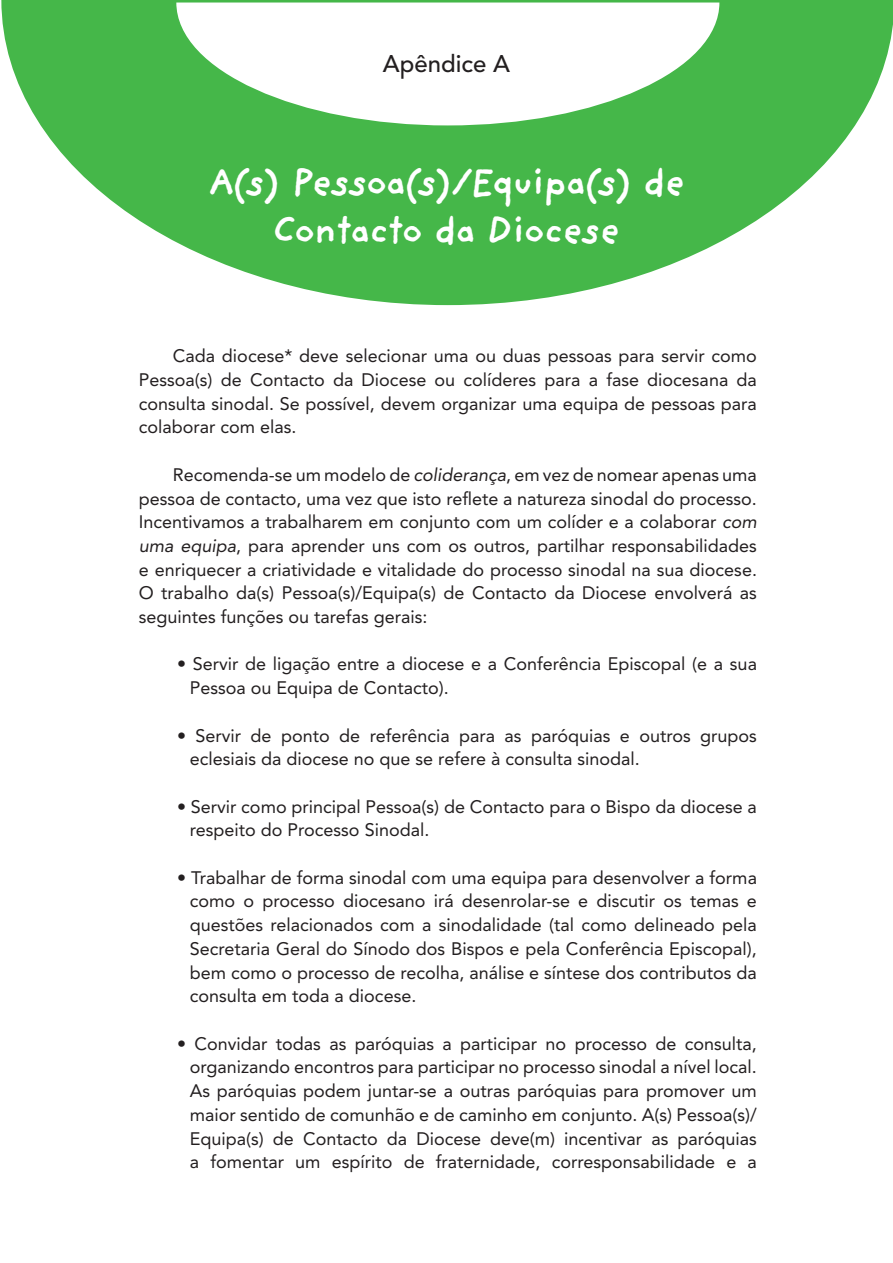
<style>
.page{position:relative;width:893px;height:1263px;background:#fff}
.page>*{position:absolute;margin:0;border:0;box-sizing:border-box;transform-origin:0 0}
.t1{font:700 39px/48px "Providence Sans Pro";letter-spacing:-.05em;color:#fff;text-align:center}
.t2{font:500 24px "Avenir LT Std";color:#231f20}
.t3{font:18px/23.7px "Avenir LT Std";color:#231f20;text-align:justify}
.s1{font-style:italic}
</style>
<div class="page">
<svg style="left:1px;top:0;width:892px;height:305px;fill:#45b749"></svg>
<svg style="left:176px;top:3px;width:543px;height:122px"></svg>
<p class="t2" style="left:383px;top:50px;width:129px">Apêndice A</p>
<p class="t1" style="left:207px;top:158px;width:480px">A(s) Pessoa(s)/Equipa(s) de<br>Contacto da Diocese</p>
<p class="t3" style="left:139px;top:344px;width:620px;text-indent:34px">Cada diocese* deve selecionar uma ou duas pessoas para servir como Pessoa(s) de Contacto da Diocese ou colíderes para a fase diocesana da consulta sinodal. Se possível, devem organizar uma equipa de pessoas para colaborar com elas.</p>
<p class="t3" style="left:139px;top:463px;width:620px;text-indent:34px">Recomenda-se um modelo de <span class="s1">coliderança</span>, em vez de nomear apenas uma pessoa de contacto, uma vez que isto reflete a natureza sinodal do processo.<br>Incentivamos a trabalharem em conjunto com um colíder e a colaborar <span class="s1">com uma equipa</span>, para aprender uns com os outros, partilhar responsabilidades e enriquecer a criatividade e vitalidade do processo sinodal na sua diocese.<br>O trabalho da(s) Pessoa(s)/Equipa(s) de Contacto da Diocese envolverá as seguintes funções ou tarefas gerais:</p>
<p class="t3" style="left:190px;top:652px;width:569px;text-indent:-13px">• Servir de ligação entre a diocese e a Conferência Episcopal (e a sua<br>Pessoa ou Equipa de Contacto).</p>
<p class="t3" style="left:190px;top:724px;width:569px;text-indent:-13px">• Servir de ponto de referência para as paróquias e outros grupos eclesiais da diocese no que se refere à consulta sinodal.</p>
<p class="t3" style="left:190px;top:795px;width:569px;text-indent:-13px">• Servir como principal Pessoa(s) de Contacto para o Bispo da diocese a respeito do Processo Sinodal.</p>
<p class="t3" style="left:190px;top:866px;width:569px;text-indent:-13px">• Trabalhar de forma sinodal com uma equipa para desenvolver a forma como o processo diocesano irá desenrolar-se e discutir os temas e questões relacionados com a sinodalidade (tal como delineado pela Secretaria Geral do Sínodo dos Bispos e pela Conferência Episcopal), bem como o processo de recolha, análise e síntese dos contributos da consulta em toda a diocese.</p>
<p class="t3" style="left:190px;top:1032px;width:569px;text-indent:-13px">• Convidar todas as paróquias a participar no processo de consulta, organizando encontros para participar no processo sinodal a nível local.<br>As paróquias podem juntar-se a outras paróquias para promover um maior sentido de comunhão e de caminho em conjunto. A(s) Pessoa(s)/ Equipa(s) de Contacto da Diocese deve(m) incentivar as paróquias a fomentar um espírito de fraternidade, corresponsabilidade e a</p>
</div>
